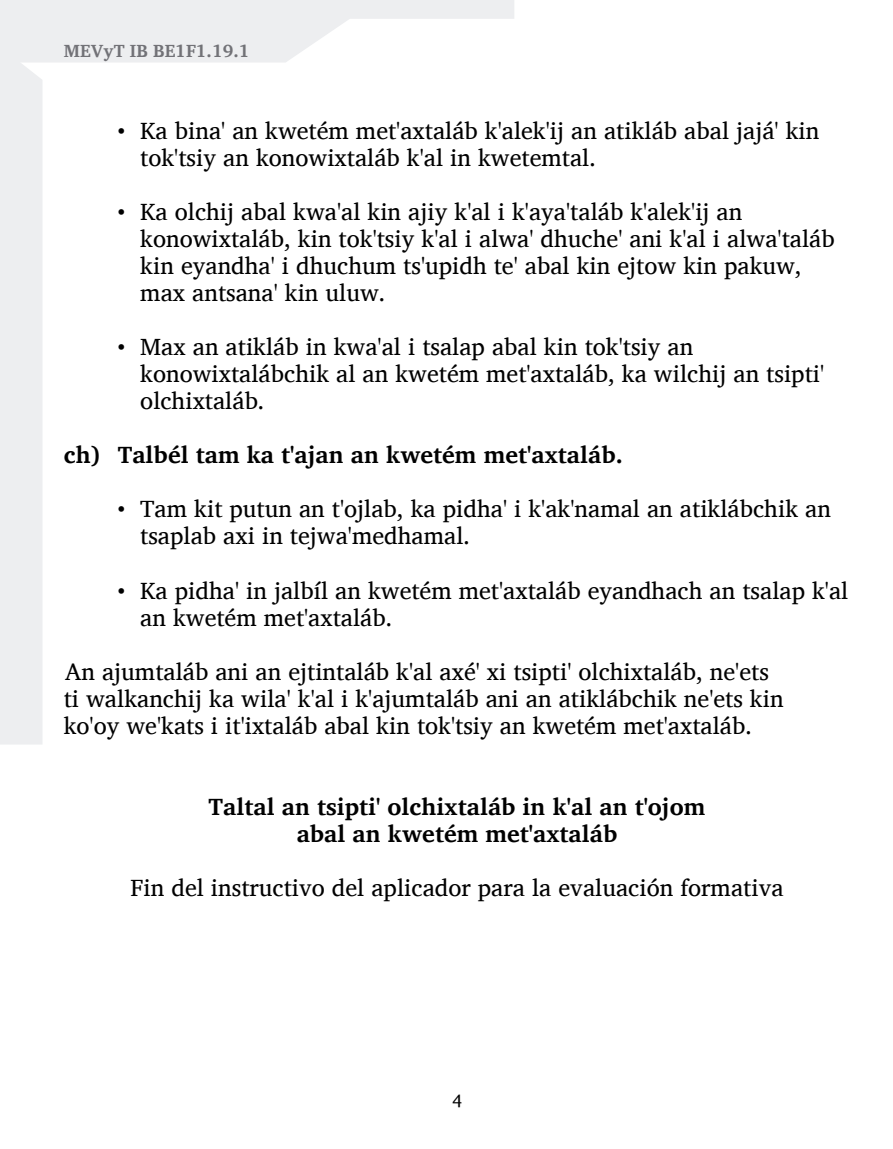
<style>
.page{position:relative;width:893px;height:1149px;background:#fff}
.page>*{position:absolute;margin:0;border:0;box-sizing:border-box;transform-origin:0 0}
.t1{font:24px/27px "Charis SIL";color:#000}
.t2{font:700 24px/27px "Charis SIL";color:#000;text-align:center}
.t3{font:700 18px "Charis SIL";color:#727277}
.t4{font:18px "Charis SIL";color:#000}
</style>
<div class="page">
<svg style="left:0;top:0;width:514px;height:744px"></svg>
<p class="t3" style="left:64px;top:40px;width:187px">MEVyT IB BE1F1.19.1</p>
<p class="t1" style="left:140px;top:117px;width:681px;text-indent:-22px">• Ka bina' an kwetém met'axtaláb k'alek'ij an atikláb abal jajá' kin tok'tsiy an konowixtaláb k'al in kwetemtal.</p>
<p class="t1" style="left:140px;top:198px;width:696px;text-indent:-22px">• Ka olchij abal kwa'al kin ajiy k'al i k'aya'taláb k'alek'ij an konowixtaláb, kin tok'tsiy k'al i alwa' dhuche' ani k'al i alwa'taláb kin eyandha' i dhuchum ts'upidh te' abal kin ejtow kin pakuw, max antsana' kin uluw.</p>
<p class="t1" style="left:140px;top:333px;width:685px;text-indent:-22px">• Max an atikláb in kwa'al i tsalap abal kin tok'tsiy an konowixtalábchik al an kwetém met'axtaláb, ka wilchij an tsipti' olchixtaláb.</p>
<p class="t2" style="left:64px;top:441px;width:561px">ch) Talbél tam ka t'ajan an kwetém met'axtaláb.</p>
<p class="t1" style="left:140px;top:495px;width:692px;text-indent:-22px">• Tam kit putun an t'ojlab, ka pidha' i k'ak'namal an atiklábchik an tsaplab axi in tejwa'medhamal.</p>
<p class="t1" style="left:140px;top:576px;width:710px;text-indent:-22px">• Ka pidha' in jalbíl an kwetém met'axtaláb eyandhach an tsalap k'al an kwetém met'axtaláb.</p>
<p class="t1" style="left:64px;top:657px;width:721px">An ajumtaláb ani an ejtintaláb k'al axé' xi tsipti' olchixtaláb, ne'ets ti walkanchij ka wila' k'al i k'ajumtaláb ani an atiklábchik ne'ets kin ko'oy we'kats i it'ixtaláb abal kin tok'tsiy an kwetém met'axtaláb.</p>
<p class="t2" style="left:209px;top:792px;width:498px">Taltal an tsipti' olchixtaláb in k'al an t'ojom abal an kwetém met'axtaláb</p>
<p class="t1" style="left:131px;top:873px;width:654px">Fin del instructivo del aplicador para la evaluación formativa</p>
<p class="t4" style="left:452px;top:1089px;width:12px">4</p>
</div>
